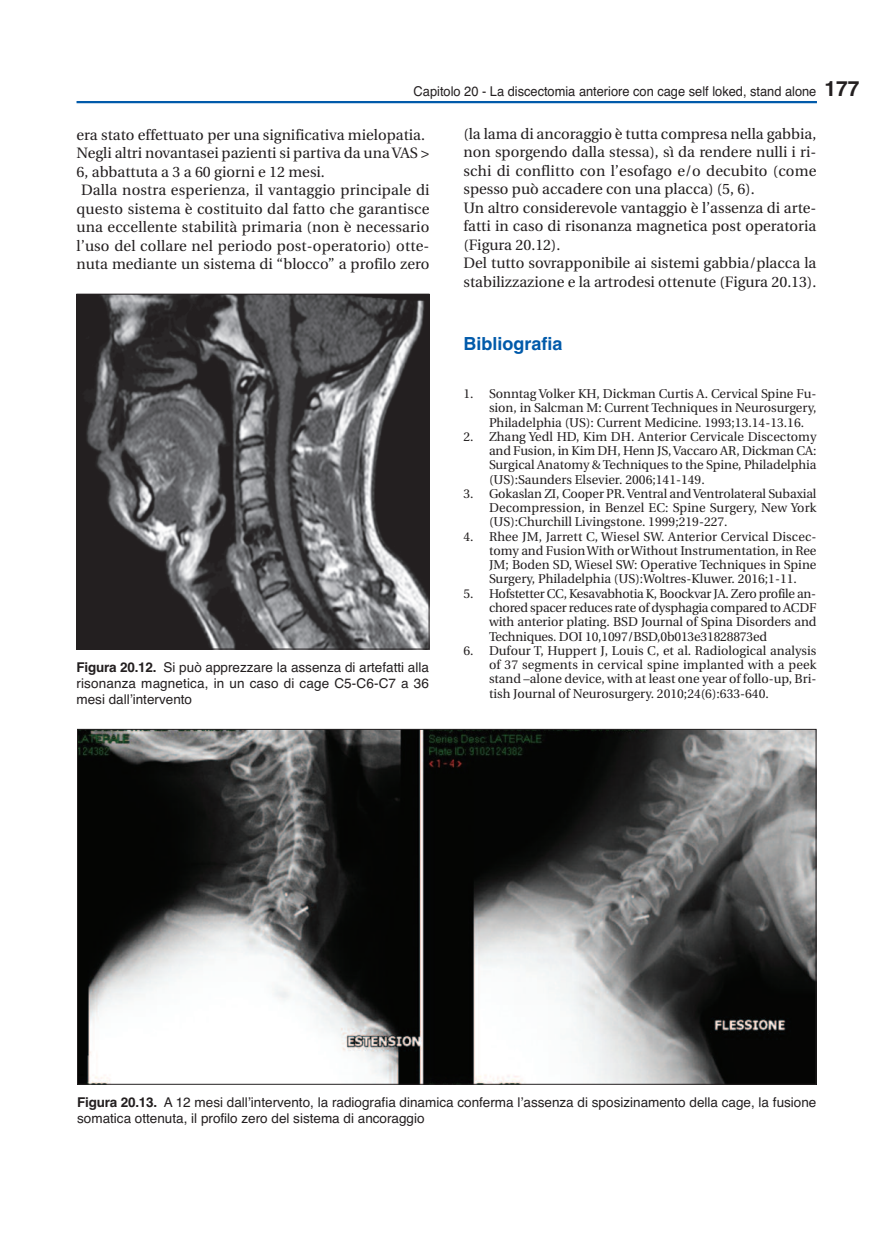
<style>
.page{position:relative;width:893px;height:1234px;background:#fff}
.page>*{position:absolute;margin:0;border:0;box-sizing:border-box;transform-origin:0 0}
.t1{font:700 18px "Helvetica";color:#015aaa}
.t2{font:15px/18.5px "Utopia";color:#231f20}
.t3{font:13.5px/16.2px "Helvetica";color:#231f20;text-align:justify}
.t4{font:13.5px "Helvetica";color:#231f20;scale:.95 1}
.t5{font:12.75px/14.2px "Utopia";color:#231f20;text-align:justify}
.s1{font-weight:700;font-size:21px}
.s2{font-weight:700}
</style>
<div class="page">
<hr style="left:77px;top:101px;width:740px;height:2px;background:#015aaa">
<img style="left:79px;top:296px;width:348px;height:351px">
<div style="left:77px;top:294px;width:352px;height:355px;border:1px solid #231f20"></div>
<img style="left:79px;top:730px;width:735px;height:352px">
<p class="t4" style="left:414px;top:83px;width:471px">Capitolo 20 - La discectomia anteriore con cage self loked, stand alone <span class="s1">177</span></p>
<p class="t2" style="left:77px;top:127px;width:350px">era stato effettuato per una significativa mielopatia.</p>
<p class="t2" style="left:77px;top:145px;width:354px">Negli altri novantasei pazienti si partiva da unaVAS &gt;</p>
<p class="t2" style="left:77px;top:164px;width:250px">6, abbattuta a 3 a 60 giorni e 12 mesi.</p>
<p class="t2" style="left:81px;top:182px;width:350px">Dalla nostra esperienza, il vantaggio principale di</p>
<p class="t2" style="left:77px;top:201px;width:354px">questo sistema è costituito dal fatto che garantisce</p>
<p class="t2" style="left:77px;top:219px;width:354px">una eccellente stabilità primaria (non è necessario</p>
<p class="t2" style="left:77px;top:238px;width:354px">l’uso del collare nel periodo post-operatorio) otte-</p>
<p class="t2" style="left:77px;top:256px;width:354px">nuta mediante un sistema di “blocco” a profilo zero</p>
<p class="t2" style="left:463px;top:126px;width:354px">(la lama di ancoraggio è tutta compresa nella gabbia, non sporgendo dalla stessa), sì da rendere nulli i ri&shy;schi di conflitto con l’esofago e/o decubito (come spesso può accadere con una placca) (5, 6).<br>Un altro considerevole vantaggio è l’assenza di arte&shy;fatti in caso di risonanza magnetica post operatoria (Figura 20.12).<br>Del tutto sovrapponibile ai sistemi gabbia/placca la stabilizzazione e la artrodesi ottenute (Figura 20.13).</p>
<p class="t3" style="left:77px;top:658px;width:354px"><span class="s2">Figura 20.12.</span> Si può apprezzare la assenza di artefatti alla risonanza magnetica, in un caso di cage C5-C6-C7 a 36 mesi dall’intervento</p>
<h1 class="t1" style="left:463px;top:333px;width:101px">Bibliografia</h1>
<p class="t5" style="left:489px;top:387px;width:329px;text-indent:-26px">1. Sonntag Volker KH, Dickman Curtis A. Cervical Spine Fu&shy;sion, in Salcman M: Current Techniques in Neurosurgery, Philadelphia (US): Current Medicine. 1993;13.14-13.16.</p>
<p class="t5" style="left:489px;top:430px;width:329px;text-indent:-26px">2. Zhang Yedl HD, Kim DH. Anterior Cervicale Discectomy and Fusion, in Kim DH, Henn JS,Vaccaro AR, Dickman CA:<br>Surgical Anatomy &amp; Techniques to the Spine, Philadelphia (US):Saunders Elsevier. 2006;141-149.</p>
<p class="t5" style="left:489px;top:487px;width:329px;text-indent:-26px">3. Gokaslan ZI, Cooper PR.Ventral andVentrolateral Subaxial Decompression, in Benzel EC: Spine Surgery, New York (US):Churchill Livingstone. 1999;219-227.</p>
<p class="t5" style="left:489px;top:530px;width:329px;text-indent:-26px">4. Rhee JM, Jarrett C, Wiesel SW. Anterior Cervical Discec&shy;tomy and FusionWith orWithout Instrumentation, in Ree JM; Boden SD, Wiesel SW: Operative Techniques in Spine Surgery, Philadelphia (US):Woltres-Kluwer. 2016;1-11.</p>
<p class="t5" style="left:489px;top:587px;width:329px;text-indent:-26px">5. Hofstetter CC, Kesavabhotia K, Boockvar JA. Zero profile an&shy;chored spacer reduces rate of dysphagia compared to ACDF with anterior plating. BSD Journal of Spina Disorders and Techniques. DOI 10,1097/BSD,0b013e31828873ed</p>
<p class="t5" style="left:489px;top:644px;width:329px;text-indent:-26px">6. Dufour T, Huppert J, Louis C, et al. Radiological analysis of 37 segments in cervical spine implanted with a peek stand –alone device, with at least one year of follo-up, Bri&shy;tish Journal of Neurosurgery. 2010;24(6):633-640.</p>
<p class="t3" style="left:77px;top:1093px;width:741px"><span class="s2">Figura 20.13.</span> A 12 mesi dall’intervento, la radiografia dinamica conferma l’assenza di sposizinamento della cage, la fusione somatica ottenuta, il profilo zero del sistema di ancoraggio</p>
</div>
